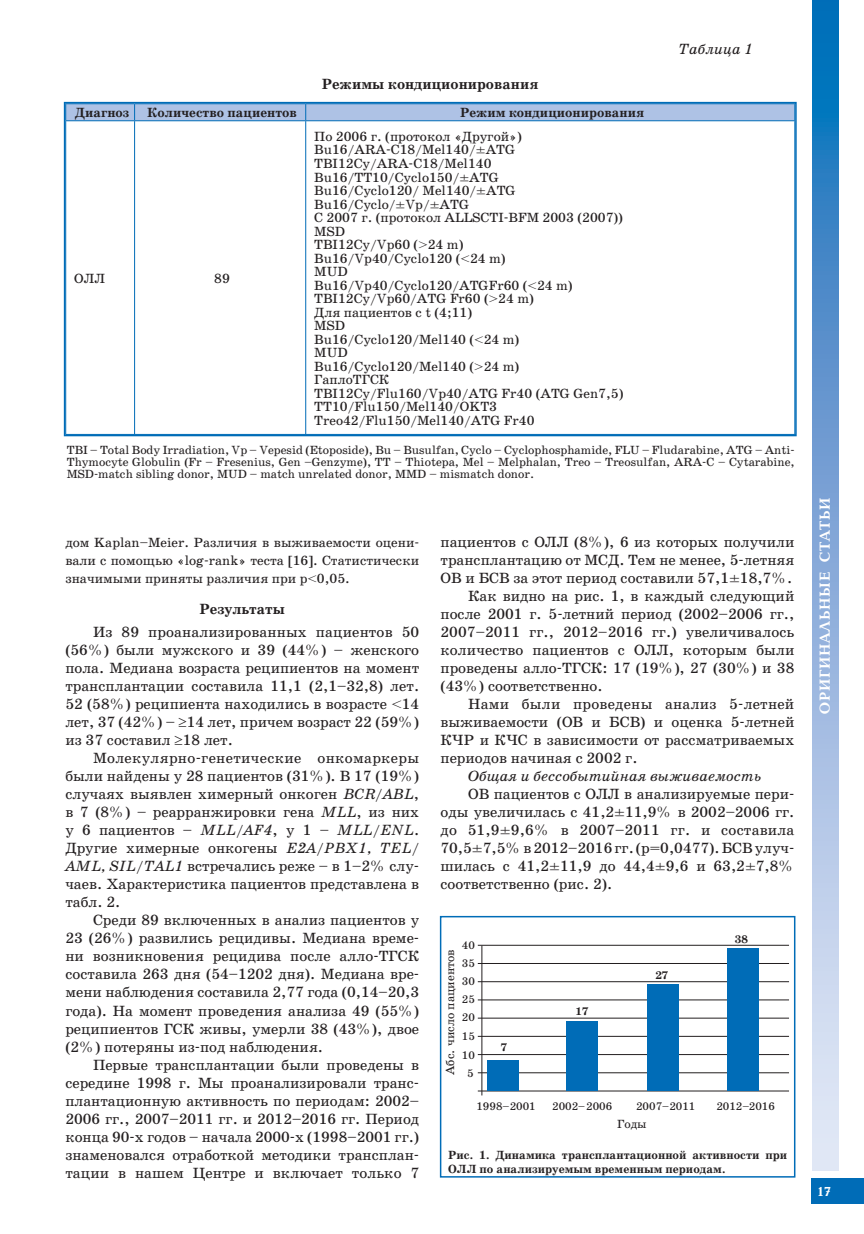
<style>
.page{position:relative;width:864px;height:1234px;background:#fff}
.page>*{position:absolute;margin:0;border:0;box-sizing:border-box;transform-origin:0 0}
.t1{font:15px/18px "School Book C";color:#231f20;text-align:justify}
.t2{font:italic 15px "School Book C";color:#231f20}
.t3{font:700 15px "School Book C";color:#231f20}
.t4{font:700 15px "Baltica C";letter-spacing:.05em;color:#fff}
.t5{font:13.5px/13.5px "School Book C";color:#231f20}
.t6{font:700 13.5px "School Book C";color:#231f20}
.t7{font:700 13.5px "Baltica C";color:#fff}
.t8{font:12px/12px "School Book C";color:#231f20;text-align:justify}
.t9{font:700 12px/13.5px "School Book C";color:#231f20}
.t10{font:11.1px "School Book C";color:#231f20}
.t11{font:700 11.1px "School Book C";color:#231f20}
.s1{font-style:italic}
</style>
<div class="page">
<div style="left:811px;top:1178px;width:52px;height:25px;background:#006cb7"></div>
<svg style="left:812px;top:0;width:25px;height:1169px;background:#80abd9"></svg>
<div style="left:67px;top:105px;width:726px;height:15px;background:#aec2e5"></div>
<hr style="left:65px;top:120px;width:69px;height:1px;background:#006cb7">
<hr style="left:134px;top:120px;width:171px;height:1px;background:#006cb7">
<hr style="left:134px;top:121px;width:1px;height:313px;background:#006cb7">
<hr style="left:305px;top:120px;width:489px;height:1px;background:#006cb7">
<hr style="left:305px;top:121px;width:1px;height:313px;background:#006cb7">
<div style="left:64px;top:102px;width:732px;height:334px;border:2px solid #006cb7"></div>
<hr style="left:481px;top:945px;width:1px;height:150px;background:#231f20">
<hr style="left:477px;top:1090px;width:311px;height:1px;background:#231f20">
<hr style="left:477px;top:1072px;width:311px;height:1px;background:#231f20">
<hr style="left:477px;top:1054px;width:311px;height:1px;background:#231f20">
<hr style="left:477px;top:1035px;width:311px;height:1px;background:#231f20">
<hr style="left:477px;top:1017px;width:311px;height:1px;background:#231f20">
<hr style="left:477px;top:999px;width:311px;height:1px;background:#231f20">
<hr style="left:477px;top:981px;width:311px;height:1px;background:#231f20">
<hr style="left:477px;top:962px;width:311px;height:1px;background:#231f20">
<hr style="left:477px;top:944px;width:311px;height:1px;background:#231f20">
<div style="left:487px;top:1060px;width:32px;height:30px;background:#006cb7"></div>
<div style="left:566px;top:1021px;width:31px;height:69px;background:#006cb7"></div>
<div style="left:646px;top:984px;width:32px;height:106px;background:#006cb7"></div>
<div style="left:726px;top:948px;width:31px;height:142px;background:#006cb7"></div>
<div style="left:439px;top:915px;width:356px;height:262px;border:2px solid #006cb7"></div>
<p class="t3" style="left:322px;top:78px;width:218px">Режимы кондиционирования</p>
<p class="t6" style="left:75px;top:107px;width:56px">Диагноз</p>
<p class="t6" style="left:147px;top:107px;width:151px">Количество пациентов</p>
<p class="t6" style="left:460px;top:107px;width:185px">Режим кондиционирования</p>
<p class="t2" style="left:678px;top:43px;width:76px">Таблица 1</p>
<p class="t5" style="left:314px;top:130px;width:310px">По 2006 г. (протокол «Другой»)<br>Bu16/ARA-C18/Mel140/±ATG<br>TBI12Cy/ARA-C18/Mel140<br>Bu16/TT10/Cyclo150/±ATG<br>Bu16/Cyclo120/ Mel140/±ATG<br>Bu16/Cyclo/±Vp/±ATG<br>С 2007 г. (протокол ALLSCTI-BFM 2003 (2007))<br>MSD<br>TBI12Cy/Vp60 (&gt;24 m)<br>Bu16/Vp40/Cyclo120 (&lt;24 m)<br>MUD<br>Bu16/Vp40/Cyclo120/ATGFr60 (&lt;24 m)<br>TBI12Cy/Vp60/ATG Fr60 (&gt;24 m)<br>Для пациентов с t (4;11)<br>MSD<br>Bu16/Cyclo120/Mel140 (&lt;24 m)<br>MUD<br>Bu16/Cyclo120/Mel140 (&gt;24 m)<br>ГаплоТГСК<br>TBI12Cy/Flu160/Vp40/ATG Fr40 (ATG Gen7,5)<br>TT10/Flu150/Mel140/OKT3<br>Treo42/Flu150/Mel140/ATG Fr40</p>
<p class="t8" style="left:67px;top:445px;width:729px">TBI – Total Body Irradiation, Vp – Vepesid (Etoposide), Bu – Busulfan, Cyclo – Cyclophosphamide, FLU – Fludarabine, ATG – Anti-Thymocyte Globulin (Fr – Fresenius, Gen –Genzyme), TT – Thiotepa, Mel – Melphalan, Treo – Treosulfan, ARA-C – Cytarabine, MSD-match sibling donor, MUD – match unrelated donor, MMD – mismatch donor.</p>
<p class="t5" style="left:74px;top:272px;width:32px">ОЛЛ</p>
<p class="t5" style="left:214px;top:272px;width:17px">89</p>
<p class="t5" style="left:65px;top:534px;width:355px;line-height:18px;text-align:justify">дом Kaplan–Meier. Различия в выживаемости оцени&shy;вали с помощью «log-rank» теста [16]. Статистически значимыми приняты различия при p&lt;0,05.</p>
<p class="t3" style="left:199px;top:602px;width:87px">Результаты</p>
<p class="t1" style="left:65px;top:624px;width:355px;text-indent:28px">Из 89 проанализированных пациентов 50 (56%) были мужского и 39 (44%) – женского пола. Медиана возраста реципиентов на момент трансплантации составила 11,1 (2,1–32,8) лет.<br>52 (58%) реципиента находились в возрасте &lt;14 лет, 37 (42%) – 14 лет, причем возраст 22 (59%) из 37 составил 18 лет.</p>
<p class="t1" style="left:65px;top:750px;width:355px;text-indent:28px">Молекулярно-генетические онкомаркеры были найдены у 28 пациентов (31%). В 17 (19%) случаях выявлен химерный онкоген <span class="s1">BCR/ABL</span>, в 7 (8%) – реарранжировки гена <span class="s1">MLL</span>, из них у 6 пациентов – <span class="s1">MLL/AF4</span>, у 1 – <span class="s1">MLL/ENL</span>.<br>Другие химерные онкогены <span class="s1">E2A/PBX1, TEL/ AML, SIL/TAL1</span> встречались реже – в 1–2% слу&shy;чаев. Характеристика пациентов представлена в табл. 2.</p>
<p class="t1" style="left:65px;top:912px;width:355px;text-indent:28px">Среди 89 включенных в анализ пациентов у 23 (26%) развились рецидивы. Медиана време&shy;ни возникновения рецидива после алло-ТГСК составила 263 дня (54–1202 дня). Медиана вре&shy;мени наблюдения составила 2,77 года (0,14–20,3 года). На момент проведения анализа 49 (55%) реципиентов ГСК живы, умерли 38 (43%), двое (2%) потеряны из-под наблюдения.</p>
<p class="t1" style="left:65px;top:1056px;width:355px;text-indent:28px">Первые трансплантации были проведены в середине 1998 г. Мы проанализировали транс&shy;плантационную активность по периодам: 2002– 2006 гг., 2007–2011 гг. и 2012–2016 гг. Период конца 90-х годов – начала 2000-х (1998–2001 гг.) знаменовался отработкой методики трансплан&shy;тации в нашем Центре и включает только 7</p>
<p class="t1" style="left:440px;top:534px;width:355px">пациентов с ОЛЛ (8%), 6 из которых получили</p>
<p class="t1" style="left:440px;top:552px;width:355px">трансплантацию от МСД. Тем не менее, 5-летняя</p>
<p class="t1" style="left:440px;top:570px;width:353px">ОВ и БСВ за этот период составили 57,1±18,7%.</p>
<p class="t1" style="left:468px;top:588px;width:327px">Как видно на рис. 1, в каждый следующий</p>
<p class="t1" style="left:440px;top:606px;width:355px">после 2001 г. 5-летний период (2002–2006 гг.,</p>
<p class="t1" style="left:440px;top:624px;width:355px">2007–2011 гг., 2012–2016 гг.) увеличивалось</p>
<p class="t1" style="left:440px;top:642px;width:355px">количество пациентов с ОЛЛ, которым были</p>
<p class="t1" style="left:440px;top:660px;width:355px">проведены алло-ТГСК: 17 (19%), 27 (30%) и 38</p>
<p class="t1" style="left:440px;top:678px;width:164px">(43%) соответственно.</p>
<p class="t1" style="left:468px;top:696px;width:327px">Нами были проведены анализ 5-летней</p>
<p class="t1" style="left:440px;top:714px;width:355px">выживаемости (ОВ и БСВ) и оценка 5-летней</p>
<p class="t1" style="left:440px;top:732px;width:355px">КЧР и КЧС в зависимости от рассматриваемых</p>
<p class="t1" style="left:440px;top:750px;width:198px">периодов начиная с 2002 г.</p>
<p class="t2" style="left:468px;top:770px;width:294px">Общая и бессобытийная выживаемость</p>
<p class="t1" style="left:440px;top:786px;width:355px;text-indent:28px">ОВ пациентов с ОЛЛ в анализируемые пери&shy;оды увеличилась с 41,2±11,9% в 2002–2006 гг. до 51,9±9,6% в 2007–2011 гг. и составила 70,5±7,5% в 2012–2016 гг. (р=0,0477). БСВ улуч&shy;шилась с 41,2±11,9 до 44,4±9,6 и 63,2±7,8% соответственно (рис. 2).</p>
<p class="t10" style="left:461px;top:940px;width:15px">40</p>
<p class="t8" style="left:444px;top:1074px;width:127px;rotate:-90deg">Абс. число пациентов</p>
<p class="t10" style="left:461px;top:958px;width:15px">35</p>
<p class="t10" style="left:461px;top:976px;width:15px">30</p>
<p class="t10" style="left:461px;top:994px;width:15px">25</p>
<p class="t10" style="left:461px;top:1012px;width:15px">20</p>
<p class="t10" style="left:461px;top:1031px;width:15px">15</p>
<p class="t10" style="left:461px;top:1050px;width:15px">10</p>
<p class="t10" style="left:467px;top:1068px;width:8px">5</p>
<p class="t11" style="left:500px;top:1042px;width:8px">7</p>
<p class="t11" style="left:575px;top:1006px;width:15px">17</p>
<p class="t11" style="left:655px;top:970px;width:15px">27</p>
<p class="t11" style="left:734px;top:934px;width:15px">38</p>
<p class="t10" style="left:476px;top:1101px;width:61px">1998–2001</p>
<p class="t10" style="left:552px;top:1101px;width:62px">2002–2006</p>
<p class="t10" style="left:636px;top:1101px;width:61px">2007–2011</p>
<p class="t10" style="left:716px;top:1101px;width:60px">2012–2016</p>
<p class="t8" style="left:616px;top:1118px;width:31px">Годы</p>
<p class="t9" style="left:448px;top:1148px;width:340px">Рис. 1. Динамика трансплантационной активности при<br>ОЛЛ по анализируемым временным периодам.</p>
<p class="t4" style="left:818px;top:713px;width:217px;rotate:-90deg">ОРИГИНАЛЬНЫЕ СТАТЬИ</p>
<p class="t7" style="left:816px;top:1186px;width:16px">17</p>
</div>
